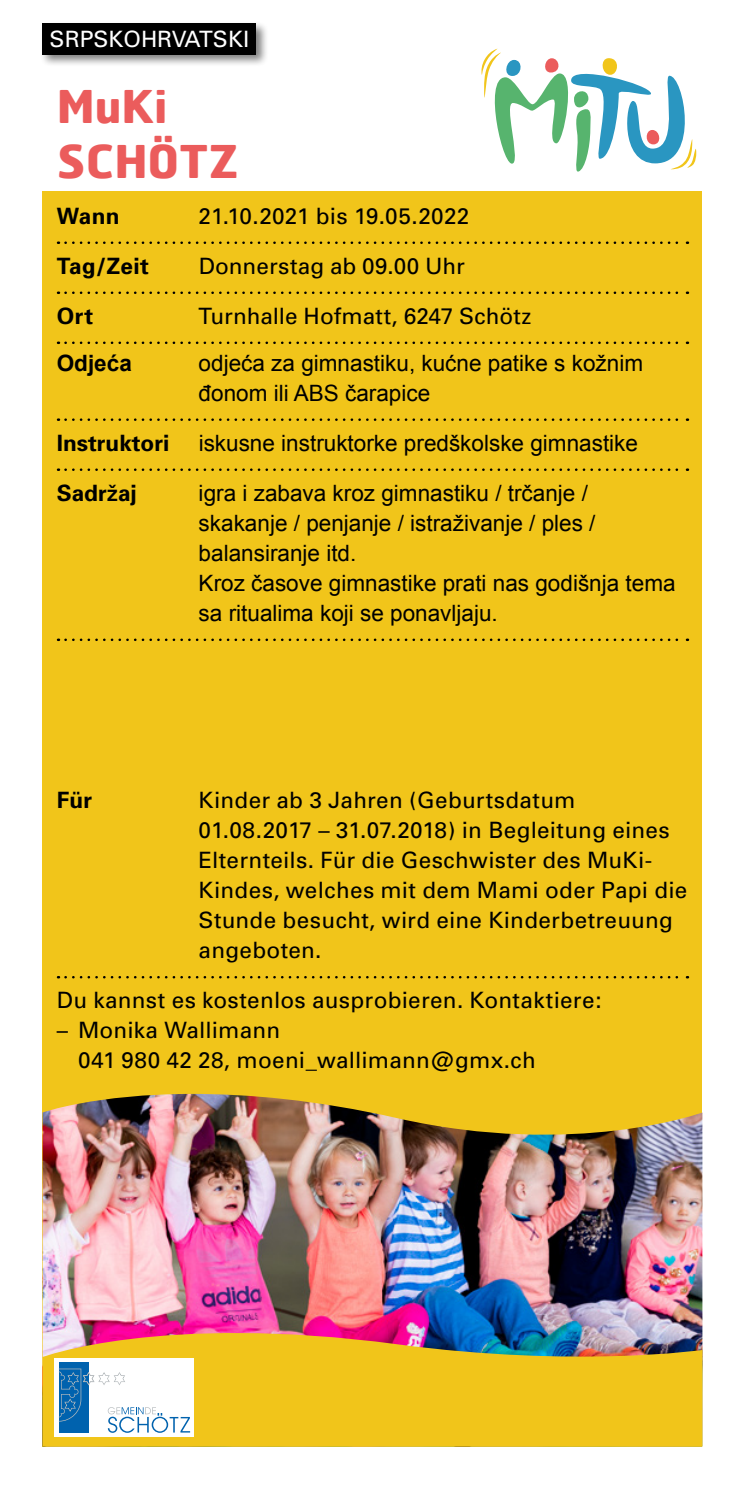
<style>
.page{position:relative;width:745px;height:1489px;background:#fff}
.page>*{position:absolute;margin:0;border:0;box-sizing:border-box;transform-origin:0 0}
.t1{font:700 45px/55px "Hermes FB";letter-spacing:.005em;color:#eb5c5c}
.t2{font:22.5px/30px "Univers";letter-spacing:.01em;color:#000}
.t3{font:22.5px/30px "Arial";color:#000}
.t4{font:700 22.5px "Univers";color:#000}
.t5{font:22.5px "Univers";color:#fff}
.t6{font:700 22.5px "Arial";color:#000}
</style>
<div class="page">
<div style="left:43px;top:191px;width:659px;height:1255px;background:#f1c51a"></div>
<img style="left:43px;top:1093px;width:659px;height:219px">
<img style="left:43px;top:1312px;width:659px;height:125px">
<svg style="left:481px;top:49px;width:216px;height:123px"></svg>
<svg style="left:65px;top:976px;width:622px;height:2px"></svg>
<svg style="left:65px;top:241px;width:622px;height:3px"></svg>
<svg style="left:65px;top:291px;width:622px;height:3px"></svg>
<svg style="left:65px;top:341px;width:622px;height:3px"></svg>
<div style="left:54px;top:1358px;width:140px;height:78px;background:#fff"></div>
<div style="left:59px;top:1362px;width:30px;height:70px;background:#0062ae"></div>
<svg style="left:59px;top:1368px;width:131px;height:64px"></svg>
<div style="left:40px;top:21px;width:229px;height:46px;background:#000;opacity:.5"></div>
<div style="left:43px;top:23px;width:213px;height:32px;background:#000"></div>
<svg style="left:65px;top:418px;width:622px;height:3px"></svg>
<svg style="left:65px;top:468px;width:622px;height:3px"></svg>
<svg style="left:65px;top:638px;width:622px;height:3px"></svg>
<p class="t5" style="left:50px;top:26px;width:201px">SRPSKOHRVATSKI</p>
<h1 class="t1" style="left:57px;top:77px;width:183px">MuKi<br>SCHÖTZ</h1>
<p class="t4" style="left:57px;top:202px;width:64px">Wann</p>
<p class="t2" style="left:198px;top:201px;width:272px">21.10.2021 bis 19.05.2022</p>
<p class="t4" style="left:57px;top:252px;width:94px">Tag/Zeit</p>
<p class="t2" style="left:198px;top:251px;width:267px">Donnerstag ab 09.00 Uhr</p>
<p class="t4" style="left:57px;top:302px;width:38px">Ort</p>
<p class="t2" style="left:198px;top:301px;width:334px">Turnhalle Hofmatt, 6247 Schötz</p>
<p class="t6" style="left:57px;top:348px;width:77px">Odjeća</p>
<p class="t3" style="left:198px;top:348px;width:445px">odjeća za gimnastiku, kućne patike s kožnim đonom ili ABS čarapice</p>
<p class="t4" style="left:57px;top:429px;width:114px">Instruktori</p>
<p class="t3" style="left:198px;top:428px;width:440px">iskusne instruktorke predškolske gimnastike</p>
<p class="t4" style="left:57px;top:479px;width:82px">Sadržaj</p>
<p class="t3" style="left:198px;top:478px;width:478px">igra i zabava kroz gimnastiku / trčanje / skakanje / penjanje / istraživanje / ples / balansiranje itd.<br>Kroz časove gimnastike prati nas godišnja tema sa ritualima koji se ponavljaju.</p>
<p class="t4" style="left:57px;top:786px;width:37px">Für</p>
<p class="t2" style="left:198px;top:785px;width:490px">Kinder ab 3 Jahren (Geburtsdatum 01.08.2017 – 31.07.2018) in Begleitung eines Elternteils. Für die Geschwister des MuKi-Kindes, welches mit dem Mami oder Papi die Stunde besucht, wird eine Kinderbetreuung angeboten.</p>
<p class="t2" style="left:57px;top:985px;width:546px">Du kannst es kostenlos ausprobieren. Kontaktiere:</p>
<p class="t2" style="left:78px;top:1015px;width:459px;text-indent:-21px">– Monika Wallimann<br>041 980 42 28, moeni_wallimann@gmx.ch</p>
</div>
